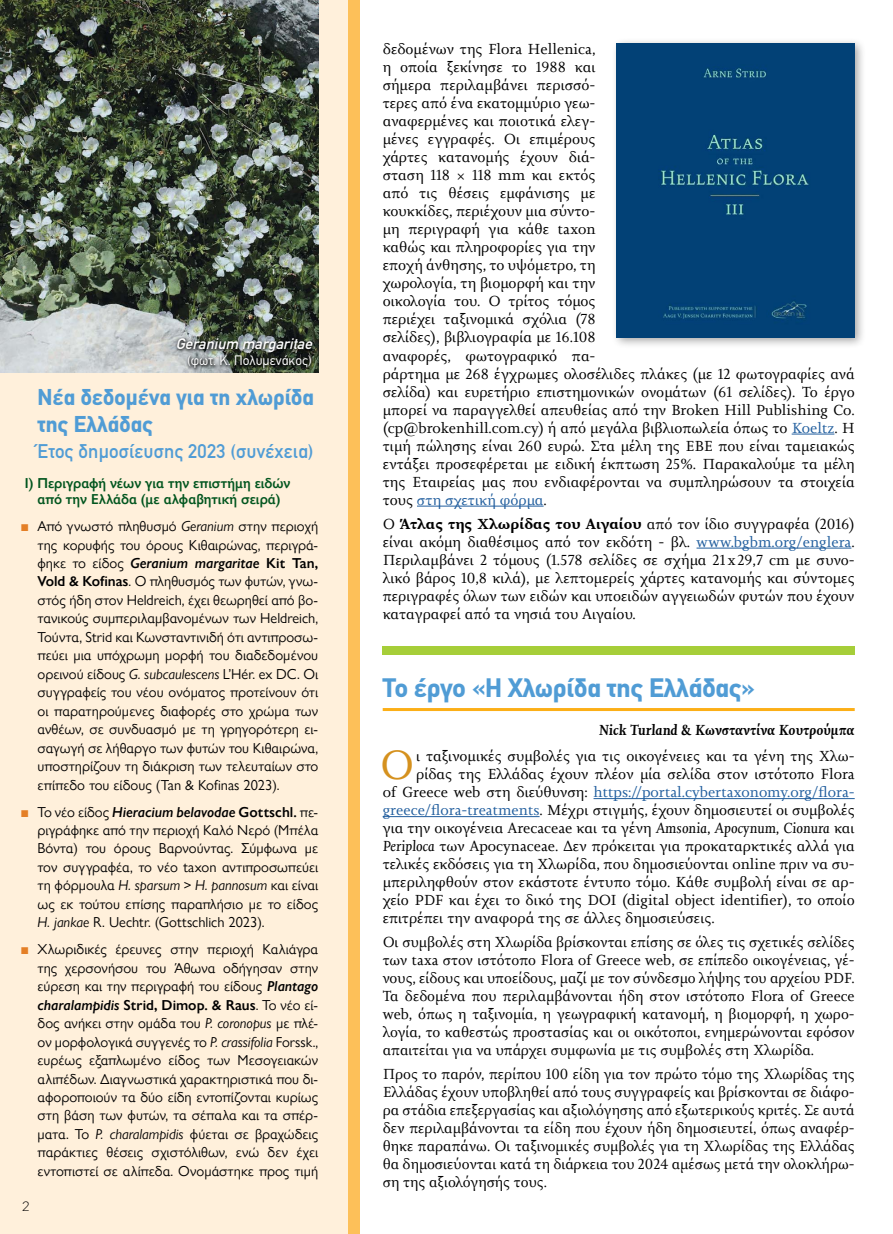
<style>
.page{position:relative;width:893px;height:1234px;background:#fff}
.page>*{position:absolute;margin:0;border:0;box-sizing:border-box;transform-origin:0 0}
.Body_text_01_first{font:42px "Joanna Nova";color:#d5911e}
.Title_02_full_w_Rule{font:700 26.25px "CF Din";color:#509cd5}
.Side_Title_Med{font:700 22.5px/27px "CF Din";letter-spacing:.01em;color:#509cd5}
.Side_Title_Med-2{font:19.5px "CF Din";letter-spacing:.01em;color:#509cd5}
.Body_text_01_body{font:15px/18px "Joanna Nova";color:#000;text-align:justify}
.Body_text_01_first-2{font:15px "Joanna Nova";color:#000}
.Body_text_01_first-3{font:15px "Joanna Nova";color:#215e9e}
.Author_main{font:italic 500 15px "Joanna Nova";letter-spacing:-.005em;color:#000}
.Lezanta_in_photo{font:italic 15px "CF Din";color:#fff}
.t1{font:14.4px/18.5px "Gill Sans Nova";color:#000;text-align:justify}
.Side_taxon_title_no-indent{font:600 14.4px/16.5px "Gill Sans Nova";color:#00551e;text-align:center;scale:.96 1}
.Lezanta_in_photo-2{font:13.5px "CF Din";color:#fff}
.t2{font:300 13.5px "CF Asty Std";color:#000}
.s1{color:#e47f26}
.s2{font-style:italic}
.s3{font-weight:600;font-style:italic}
.s4{font-weight:600}
.s5{color:#215e9e}
.s6{font-weight:700}
.s7{color:#000}
</style>
<div class="page">
<div style="left:348px;top:0;width:12px;height:1233px;background:#fdc059"></div>
<div style="left:0;top:0;width:348px;height:1233px;background:#fff0db"></div>
<img style="left:0;top:0;width:318px;height:372px">
<div style="left:174px;top:336px;width:142px;height:36px;background:#000;opacity:.75"></div>
<hr style="left:383px;top:708px;width:472px;height:3px;background:#fcaf17">
<hr style="left:593px;top:798px;width:262px;height:1px;background:#215e9e">
<hr style="left:383px;top:816px;width:157px;height:1px;background:#215e9e">
<div style="left:611px;top:37px;width:255px;height:311px;background:#000;opacity:.35"></div>
<div style="left:617px;top:43px;width:238px;height:294px;background:#024176"></div>
<hr style="left:792px;top:433px;width:42px;height:1px;background:#215e9e">
<hr style="left:417px;top:505px;width:127px;height:1px;background:#215e9e">
<hr style="left:696px;top:547px;width:155px;height:1px;background:#215e9e">
<div style="left:383px;top:645px;width:472px;height:9px;background:#a6ce39"></div>
<p class="Lezanta_in_photo" style="left:176px;top:335px;width:141px">Geranium margaritae</p>
<p class="Lezanta_in_photo-2" style="left:187px;top:353px;width:126px">(φωτ. K. Πολυμενάκος)</p>
<p class="Side_Title_Med" style="left:38px;top:383px;width:278px">Νέα δεδομένα για τη χλωρίδα της Ελλάδας</p>
<p class="Side_Title_Med-2" style="left:38px;top:441px;width:278px">Έτος δημοσίευσης 2023 (συνέχεια)</p>
<p class="Side_taxon_title_no-indent" style="left:25px;top:474px;width:278px">Ι) Περιγραφή νέων για την επιστήμη ειδών από την Ελλάδα (με αλφαβητική σειρά)</p>
<p class="t1" style="left:38px;top:516px;width:282px;text-align:left;text-indent:-17px"><span class="s1">■</span> Από γνωστό πληθυσμό <span class="s2">Geranium</span> στην περιοχή της κορυφής του όρους Κιθαιρώνας, περιγρά&shy;φηκε το είδος <span class="s3">Geranium margaritae</span> <span class="s4">Kit Tan, Vold &amp; Kofinas</span>. Ο πληθυσμός των φυτών, γνω&shy;στός ήδη στον Heldreich, έχει θεωρηθεί από βο&shy;τανικούς συμπεριλαμβανομένων των Heldreich, Τούντα, Strid και Κωνσταντινιδή ότι αντιπροσω&shy;πεύει μια υπόχρωμη μορφή του διαδεδομένου ορεινού είδους <span class="s2">G. subcaulescens</span> L’Hér. ex DC. Οι συγγραφείς του νέου ονόματος προτείνουν ότι οι παρατηρούμενες διαφορές στο χρώμα των ανθέων, σε συνδυασμό με τη γρηγορότερη ει&shy;σαγωγή σε λήθαργο των φυτών του Κιθαιρώνα, υποστηρίζουν τη διάκριση των τελευταίων στο επίπεδο του είδους (Tan &amp; Kofinas 2023).</p>
<p class="t1" style="left:38px;top:802px;width:282px;text-indent:-17px"><span class="s1">■</span> Το νέο είδος <span class="s3">Hieracium belavodae</span> <span class="s4">Gottschl.</span> πε&shy;ριγράφηκε από την περιοχή Καλό Νερό (Μπέλα Βόντα) του όρους Βαρνούντας. Σύμφωνα με τον συγγραφέα, το νέο taxon αντιπροσωπεύει τη φόρμουλα <span class="s2">H. sparsum</span> &gt; <span class="s2">H. pannosum</span> και είναι ως εκ τούτου επίσης παραπλήσιο με το είδος <span class="s2">H. jankae</span> R. Uechtr. (Gottschlich 2023).</p>
<p class="t1" style="left:38px;top:939px;width:282px;text-indent:-17px"><span class="s1">■</span> Χλωριδικές έρευνες στην περιοχή Καλιάγρα της χερσονήσου του Άθωνα οδήγησαν στην εύρεση και την περιγραφή του είδους <span class="s3">Plantago charalampidis</span> <span class="s4">Strid, Dimop. &amp; Raus</span>. Το νέο εί&shy;δος ανήκει στην ομάδα του <span class="s2">P. coronopus</span> με πλέ&shy;ον μορφολογικά συγγενές το <span class="s2">P. crassifolia</span> Forssk., ευρέως εξαπλωμένο είδος των Μεσογειακών αλιπέδων. Διαγνωστικά χαρακτηριστικά που δι&shy;αφοροποιούν τα δύο είδη εντοπίζονται κυρίως στη βάση των φυτών, τα σέπαλα και τα σπέρ&shy;ματα. Το <span class="s2">P. charalampidis</span> φύεται σε βραχώδεις παράκτιες θέσεις σχιστόλιθων, ενώ δεν έχει εντοπιστεί σε αλίπεδα. Ονομάστηκε προς τιμή</p>
<p class="t2" style="left:22px;top:1198px;width:9px">2</p>
<p class="Body_text_01_body" style="left:383px;top:40px;width:473px;text-align:left">δεδομένων της Flora Hellenica,<br>η οποία ξεκίνησε το 1988 και<br>σήμερα περιλαμβάνει περισσό-<br>τερες από ένα εκατομμύριο γεω-<br>αναφερμένες και ποιοτικά ελεγ-<br>μένες εγγραφές. Οι επιμέρους<br>χάρτες κατανομής έχουν διά-<br>σταση 118 × 118 mm και εκτός<br>από τις θέσεις εμφάνισης με<br>κουκκίδες, περιέχουν μια σύντο-<br>μη περιγραφή για κάθε taxon<br>καθώς και πληροφορίες για την<br>εποχή άνθησης, το υψόμετρο, τη<br>χωρολογία, τη βιομορφή και την<br>οικολογία του. Ο τρίτος τόμος<br>περιέχει ταξινομικά σχόλια (78<br>σελίδες), βιβλιογραφία με 16.108<br>αναφορές, φωτογραφικό πα-<br>ράρτημα με 268 έγχρωμες ολοσέλιδες πλάκες (με 12 φωτογραφίες ανά σελίδα) και ευρετήριο επιστημονικών ονομάτων (61 σελίδες). Το έργο μπορεί να παραγγελθεί απευθείας από την Broken Hill Publishing Co. (cp@brokenhill.com.cy) ή από μεγάλα βιβλιοπωλεία όπως το <span class="s5">Koeltz</span>. Η τιμή πώλησης είναι 260 ευρώ. Στα μέλη της ΕΒΕ που είναι ταμειακώς εντάξει προσεφέρεται με ειδική έκπτωση 25%. Παρακαλούμε τα μέλη της Εταιρείας μας που ενδιαφέρονται να συμπληρώσουν τα στοιχεία τους <span class="s5">στη σχετική φόρμα</span>.</p>
<p class="Body_text_01_body" style="left:383px;top:514px;width:473px">Ο <span class="s6">Άτλας της Χλωρίδας του Αιγαίου</span> από τον ίδιο συγγραφέα (2016) είναι ακόμη διαθέσιμος από τον εκδότη - βλ. <span class="s5">www.bgbm.org/englera</span>.<br>Περιλαμβάνει 2 τόμους (1.578 σελίδες σε σχήμα 21x29,7 cm με συνο&shy;λικό βάρος 10,8 κιλά), με λεπτομερείς χάρτες κατανομής και σύντομες περιγραφές όλων των ειδών και υποειδών αγγειωδών φυτών που έχουν καταγραφεί από τα νησιά του Αιγαίου.</p>
<p class="Title_02_full_w_Rule" style="left:383px;top:673px;width:374px">Το έργο «Η Χλωρίδα της Ελλάδας»</p>
<p class="Author_main" style="left:599px;top:719px;width:257px">Nick Turland &amp; Κωνσταντίνα Κουτρούμπα</p>
<p class="Body_text_01_first" style="left:380px;top:737px;width:36px">Ο</p>
<p class="Body_text_01_first-2" style="left:416px;top:746px;width:440px">ι ταξινομικές συμβολές για τις οικογένειες και τα γένη της Χλω-</p>
<p class="Body_text_01_first-2" style="left:416px;top:764px;width:440px">ρίδας της Ελλάδας έχουν πλέον μία σελίδα στον ιστότοπο Flora</p>
<p class="Body_text_01_first-3" style="left:383px;top:782px;width:473px"><span class="s7">of Greece web στη διεύθυνση:</span> https://portal.cybertaxonomy.org/flora-</p>
<p class="Body_text_01_first-2" style="left:383px;top:800px;width:473px"><span class="s5">greece/flora-treatments</span>. Μέχρι στιγμής, έχουν δημοσιευτεί οι συμβολές</p>
<p class="Body_text_01_first-2" style="left:383px;top:818px;width:473px">για την οικογένεια Arecaceae και τα γένη <span class="s2">Amsonia</span>, <span class="s2">Apocynum</span>, <span class="s2">Cionura</span> και</p>
<p class="Body_text_01_first-2" style="left:383px;top:836px;width:473px"><span class="s2">Periploca</span> των Apocynaceae. Δεν πρόκειται για προκαταρκτικές αλλά για</p>
<p class="Body_text_01_first-2" style="left:383px;top:854px;width:473px">τελικές εκδόσεις για τη Χλωρίδα, που δημοσιεύονται online πριν να συ-</p>
<p class="Body_text_01_first-2" style="left:383px;top:872px;width:473px">μπεριληφθούν στον εκάστοτε έντυπο τόμο. Κάθε συμβολή είναι σε αρ-</p>
<p class="Body_text_01_first-2" style="left:383px;top:890px;width:473px">χείο PDF και έχει το δικό της DOI (digital object identifier), το οποίο</p>
<p class="Body_text_01_first-2" style="left:383px;top:908px;width:334px">επιτρέπει την αναφορά της σε άλλες δημοσιεύσεις.</p>
<p class="Body_text_01_body" style="left:383px;top:932px;width:473px">Οι συμβολές στη Χλωρίδα βρίσκονται επίσης σε όλες τις σχετικές σελίδες των taxa στον ιστότοπο Flora of Greece web, σε επίπεδο οικογένειας, γέ&shy;νους, είδους και υποείδους, μαζί με τον σύνδεσμο λήψης του αρχείου PDF.<br>Τα δεδομένα που περιλαμβάνονται ήδη στον ιστότοπο Flora of Greece web, όπως η ταξινομία, η γεωγραφική κατανομή, η βιομορφή, η χωρο&shy;λογία, το καθεστώς προστασίας και οι οικότοποι, ενημερώνονται εφόσον απαιτείται για να υπάρχει συμφωνία με τις συμβολές στη Χλωρίδα.</p>
<p class="Body_text_01_body" style="left:383px;top:1064px;width:473px">Προς το παρόν, περίπου 100 είδη για τον πρώτο τόμο της Χλωρίδας της Ελλάδας έχουν υποβληθεί από τους συγγραφείς και βρίσκονται σε διάφο&shy;ρα στάδια επεξεργασίας και αξιολόγησης από εξωτερικούς κριτές. Σε αυτά δεν περιλαμβάνονται τα είδη που έχουν ήδη δημοσιευτεί, όπως αναφέρ&shy;θηκε παραπάνω. Οι ταξινομικές συμβολές για τη Χλωρίδας της Ελλάδας θα δημοσιεύονται κατά τη διάρκεια του 2024 αμέσως μετά την ολοκλήρω&shy;ση της αξιολόγησής τους.</p>
</div>
